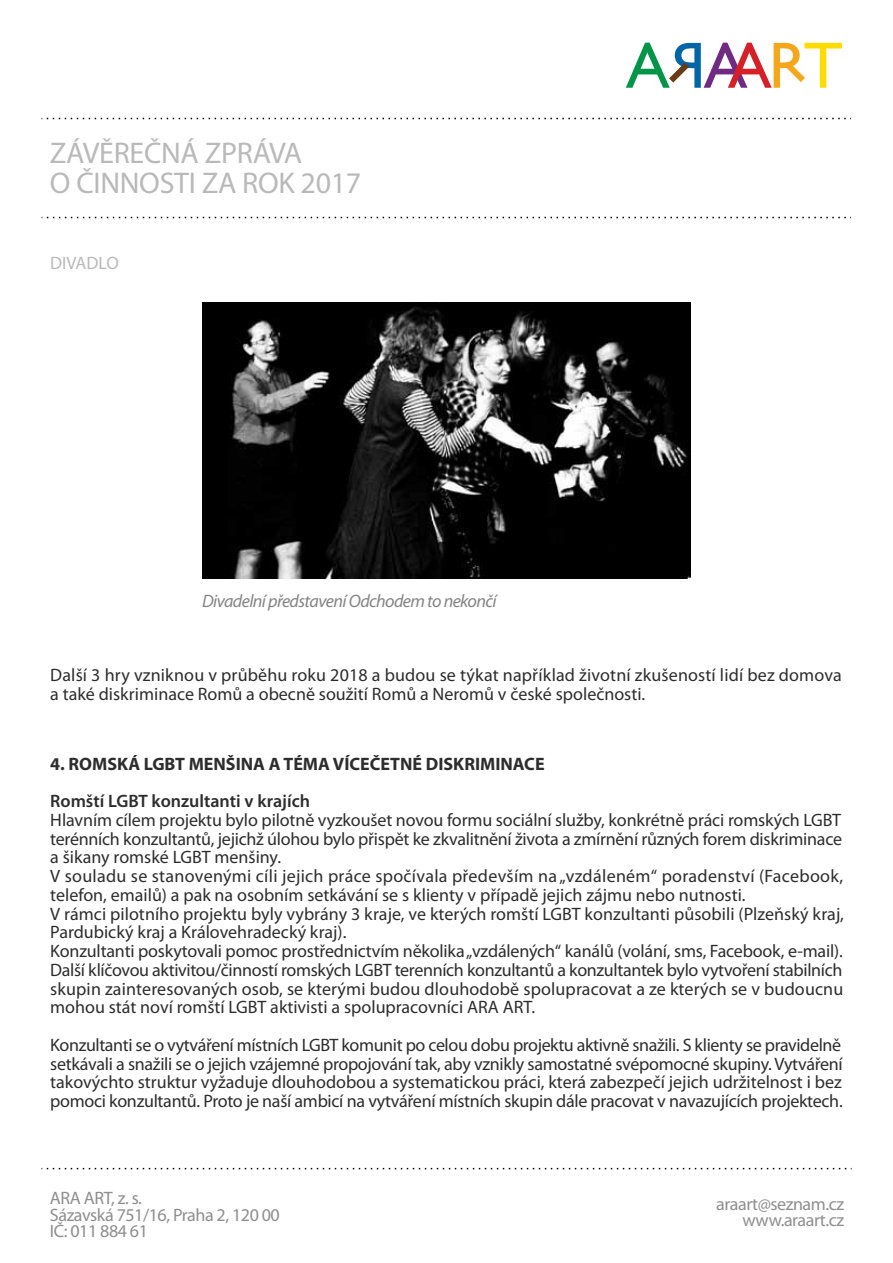
<style>
.page{position:relative;width:893px;height:1263px;background:#fff}
.page>*{position:absolute;margin:0;border:0;box-sizing:border-box;transform-origin:0 0}
.t1{font:30px/30px "Myriad Pro";letter-spacing:-.01em;color:#bab9b9}
.t2{font:18px/18.8px "Myriad Pro";color:#2d2d2d}
.t3{font:18px/16.5px "Myriad Pro";letter-spacing:-.025em;color:#8e8e8e}
.t4{font:700 18px "Myriad Pro";color:#2d2d2d}
.t5{font:italic 18px "Myriad Pro";letter-spacing:-.035em;color:#848484}
.t6{font:600 18px "Myriad Pro";color:#2d2d2d}
.t7{font:18px "Myriad Pro";color:#bab9b9}
</style>
<div class="page">
<svg style="left:42px;top:217px;width:809px;height:1px"></svg>
<svg style="left:626px;top:43px;width:216px;height:45px"></svg>
<svg style="left:41px;top:118px;width:810px;height:1px"></svg>
<svg style="left:41px;top:1168px;width:811px;height:1px"></svg>
<img style="left:202px;top:302px;width:489px;height:277px">
<h1 class="t1" style="left:50px;top:138px;width:313px">ZÁVĚREČNÁ ZPRÁVA<br>O ČINNOSTI ZA ROK 2017</h1>
<p class="t7" style="left:50px;top:251px;width:70px">DIVADLO</p>
<p class="t5" style="left:202px;top:590px;width:296px">Divadelní představení Odchodem to nekončí</p>
<p class="t2" style="left:50px;top:665px;width:793px">Další 3 hry vzniknou v průběhu roku 2018 a budou se týkat například životní zkušeností lidí bez domova a také diskriminace Romů a obecně soužití Romů a Neromů v české společnosti.</p>
<p class="t4" style="left:50px;top:752px;width:496px">4. ROMSKÁ LGBT MENŠINA A TÉMA VÍCEČETNÉ DISKRIMINACE</p>
<p class="t6" style="left:50px;top:789px;width:261px">Romští LGBT konzultanti v krajích</p>
<p class="t2" style="left:50px;top:810px;width:795px">Hlavním cílem projektu bylo pilotně vyzkoušet novou formu sociální služby, konkrétně práci romských LGBT terénních konzultantů, jejichž úlohou bylo přispět ke zkvalitnění života a zmírnění různých forem diskriminace a šikany romské LGBT menšiny.<br>V souladu se stanovenými cíli jejich práce spočívala především na „vzdáleném“ poradenství (Facebook, telefon, emailů) a pak na osobním setkávání se s klienty v případě jejich zájmu nebo nutnosti.<br>V rámci pilotního projektu byly vybrány 3 kraje, ve kterých romští LGBT konzultanti působili (Plzeňský kraj, Pardubický kraj a Královehradecký kraj).<br>Konzultanti poskytovali pomoc prostřednictvím několika „vzdálených“ kanálů (volání, sms, Facebook, e-mail).<br>Další klíčovou aktivitou/činností romských LGBT terenních konzultantů a konzultantek bylo vytvoření stabilních skupin zainteresovaných osob, se kterými budou dlouhodobě spolupracovat a ze kterých se v budoucnu mohou stát noví romští LGBT aktivisti a spolupracovníci ARA ART.</p>
<p class="t2" style="left:50px;top:1035px;width:794px;text-align:justify">Konzultanti se o vytváření místních LGBT komunit po celou dobu projektu aktivně snažili. S klienty se pravidelně setkávali a snažili se o jejich vzájemné propojování tak, aby vznikly samostatné svépomocné skupiny. Vytváření takovýchto struktur vyžaduje dlouhodobou a systematickou práci, která zabezpečí jejich udržitelnost i bez pomoci konzultantů. Proto je naší ambicí na vytváření místních skupin dále pracovat v navazujících projektech.</p>
<p class="t3" style="left:50px;top:1189px;width:231px">ARA ART, z. s.<br>Sázavská 751/16, Praha 2, 120 00<br>IČ: 011 884 61</p>
<p class="t3" style="left:716px;top:1195px;width:129px;text-align:right">araart@seznam.cz www.araart.cz</p>
</div>
